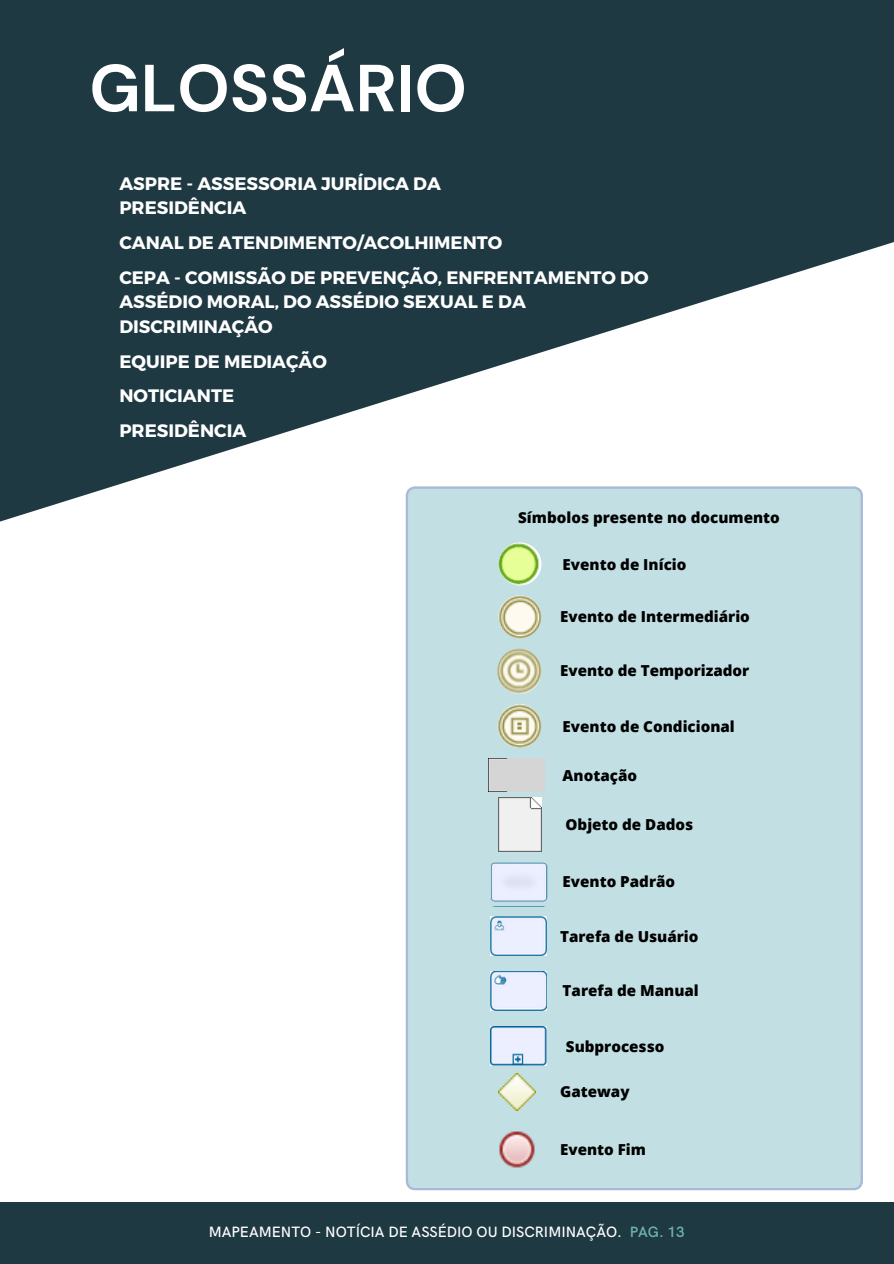
<style>
.page{position:relative;width:894px;height:1264px;background:#fff}
.page>*{position:absolute;margin:0;border:0;box-sizing:border-box;transform-origin:0 0}
.t1{font:700 66.3px "DM Sans";color:#fff}
.t2{font:700 18px/24.8px "Montserrat";color:#fff}
.t3{font:800 15.15px "Open Sans";color:#000}
.t4{font:500 15px "HK Grotesk";color:#fff}
.t5{font:600 15px "HK Grotesk";color:#6fb2a9}
</style>
<div class="page">
<svg style="left:0;top:0;width:893px;height:607px;fill:#1f3943"></svg>
<div style="left:405px;top:486px;width:457px;height:703px;background:#c2dfe3"></div>
<div style="left:0;top:1202px;width:893px;height:61px;background:#1f3943"></div>
<img style="left:498px;top:542px;width:43px;height:43px;border-radius:22px">
<img style="left:498px;top:1130px;width:37px;height:38px">
<img style="left:498px;top:1073px;width:37px;height:37px">
<img style="left:484px;top:856px;width:68px;height:50px">
<img style="left:490px;top:971px;width:56px;height:39px">
<img style="left:490px;top:1026px;width:56px;height:38px">
<img style="left:497px;top:704px;width:44px;height:44px">
<img style="left:498px;top:797px;width:43px;height:54px">
<img style="left:498px;top:595px;width:43px;height:43px;border-radius:50%">
<img style="left:497px;top:648px;width:44px;height:45px">
<img style="left:490px;top:916px;width:56px;height:39px">
<div style="left:488px;top:758px;width:56px;height:34px;background:#d5d5d5"></div>
<h1 class="t1" style="left:89px;top:45px;width:379px">GLOSSÁRIO</h1>
<p class="t2" style="left:119px;top:170px;width:323px">ASPRE - ASSESSORIA JURÍDICA DA<br>PRESIDÊNCIA</p>
<p class="t2" style="left:119px;top:229px;width:384px">CANAL DE ATENDIMENTO/ACOLHIMENTO</p>
<p class="t2" style="left:119px;top:264px;width:530px">CEPA - COMISSÃO DE PREVENÇÃO, ENFRENTAMENTO DO<br>ASSÉDIO MORAL, DO ASSÉDIO SEXUAL E DA<br>DISCRIMINAÇÃO</p>
<p class="t2" style="left:119px;top:348px;width:209px">EQUIPE DE MEDIAÇÃO</p>
<p class="t2" style="left:119px;top:383px;width:116px">NOTICIANTE</p>
<p class="t2" style="left:119px;top:417px;width:128px">PRESIDÊNCIA</p>
<p class="t3" style="left:518px;top:507px;width:263px">Símbolos presente no documento</p>
<h2 class="t3" style="left:562px;top:553px;width:125px">Evento de Início</h2>
<p class="t3" style="left:560px;top:606px;width:191px">Evento de Intermediário</p>
<p class="t3" style="left:560px;top:659px;width:191px">Evento de Temporizador</p>
<p class="t3" style="left:562px;top:715px;width:174px">Evento de Condicional</p>
<p class="t3" style="left:562px;top:764px;width:76px">Anotação</p>
<p class="t3" style="left:565px;top:813px;width:129px">Objeto de Dados</p>
<h2 class="t3" style="left:562px;top:870px;width:114px">Evento Padrão</h2>
<p class="t3" style="left:560px;top:925px;width:140px">Tarefa de Usuário</p>
<p class="t3" style="left:562px;top:979px;width:138px">Tarefa de Manual</p>
<p class="t3" style="left:565px;top:1035px;width:100px">Subprocesso</p>
<h2 class="t3" style="left:560px;top:1081px;width:71px">Gateway</h2>
<h2 class="t3" style="left:560px;top:1139px;width:87px">Evento Fim</h2>
<h2 class="t4" style="left:209px;top:1223px;width:414px">MAPEAMENTO - NOTÍCIA DE ASSÉDIO OU DISCRIMINAÇÃO.</h2>
<h2 class="t5" style="left:629px;top:1223px;width:57px">PAG. 13</h2>
</div>
